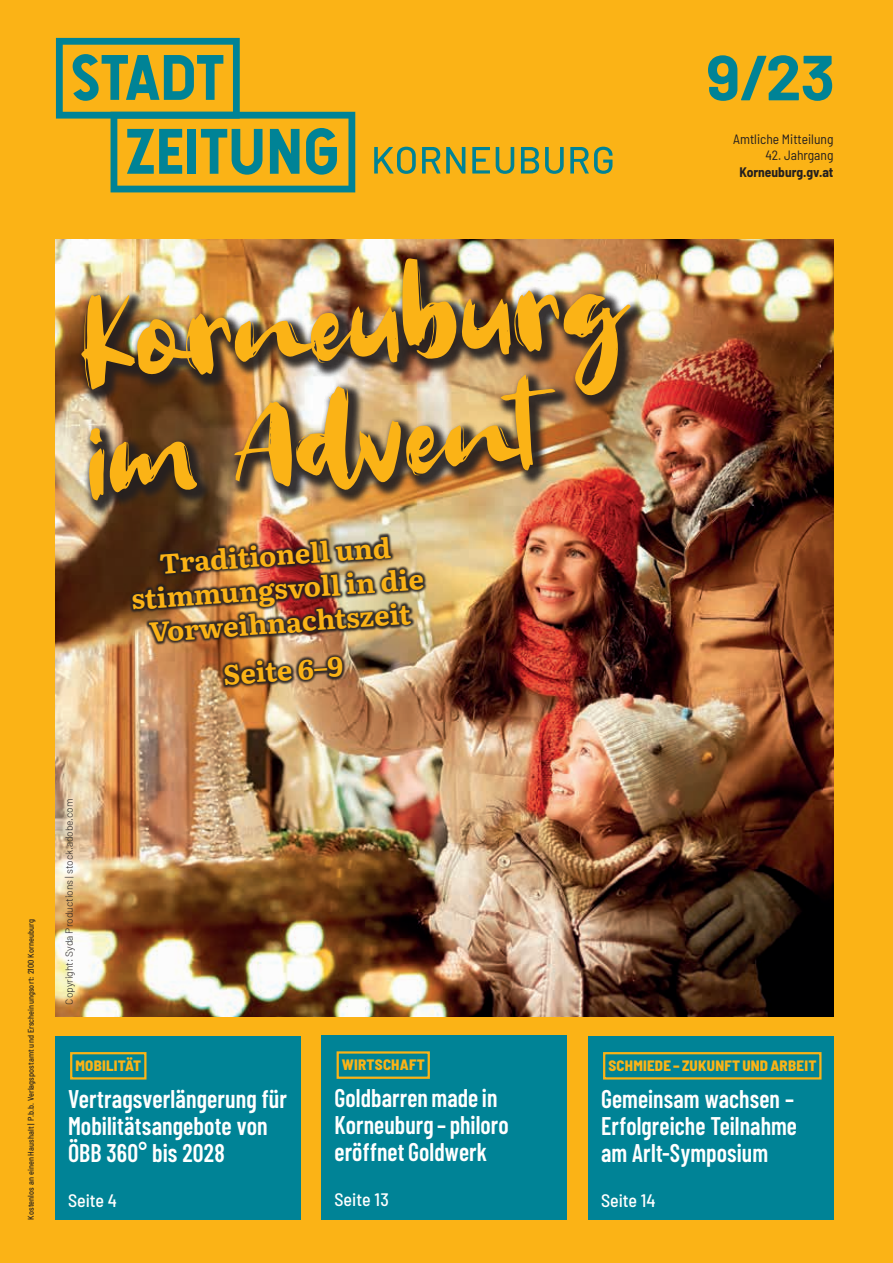
<style>
.page{position:relative;width:893px;height:1263px;background:#fbb316}
.page>*{position:absolute;margin:0;border:0;box-sizing:border-box;transform-origin:0 0}
.t1{font:113.4px/118.9px "Welcome";color:#fbb316}
.t2{font:700 63.6px "Barlow";color:#008396}
.t3{font:27.45px/33.8px "Literata";color:#fbb316;text-align:center}
.t4{font:600 25.5px/27px "Barlow Condensed";letter-spacing:.005em;color:#fff;scale:.93 1}
.t5{font:600 25.5px/27px "Barlow Condensed";letter-spacing:.005em;color:#fff;scale:.94 1}
.t6{font:500 semi-condensed 18px "Barlow";color:#fff}
.t7{font:800 semi-condensed 15px "Barlow";letter-spacing:.015em;color:#fbb316}
.t8{font:semi-condensed 13.5px "Barlow";color:#231f20}
.t9{font:700 semi-condensed 13.5px "Barlow";color:#231f20}
.t10{font:300 10.2px "Barlow";color:#231f20}
.t11{font:500 semi-condensed 8.25px "Barlow";letter-spacing:.01em;color:#231f20}
</style>
<div class="page">
<div style="left:322px;top:1035px;width:245px;height:185px;background:#008396"></div>
<div style="left:337px;top:1051px;width:93px;height:28px;border:2px solid #fbb316"></div>
<div style="left:588px;top:1036px;width:246px;height:184px;background:#008396"></div>
<div style="left:603px;top:1052px;width:218px;height:27px;border:2px solid #fbb316"></div>
<div style="left:55px;top:1036px;width:245px;height:184px;background:#008396"></div>
<div style="left:70px;top:1052px;width:77px;height:27px;border:2px solid #fbb316"></div>
<svg style="left:56px;top:38px;width:299px;height:154px"></svg>
<svg style="left:374px;top:147px;width:42px;height:27px"></svg>
<svg style="left:422px;top:147px;width:18px;height:27px"></svg>
<svg style="left:446px;top:147px;width:19px;height:27px"></svg>
<svg style="left:472px;top:147px;width:18px;height:27px"></svg>
<svg style="left:496px;top:147px;width:18px;height:27px"></svg>
<svg style="left:521px;top:147px;width:18px;height:27px"></svg>
<svg style="left:545px;top:147px;width:19px;height:27px"></svg>
<svg style="left:570px;top:147px;width:42px;height:27px"></svg>
<img style="left:56px;top:240px;width:777px;height:776px">
<div style="left:129px;top:532px;width:298px;height:157px;background:#231f20;opacity:.9"></div>
<div style="left:76px;top:253px;width:571px;height:263px;background:#231f20;opacity:.91"></div>
<h1 class="t1" style="left:77px;top:292px;width:549px;rotate:-4deg">Korneuburg im Advent</h1>
<p class="t3" style="left:128px;top:547px;width:294px;rotate:-4deg">Traditionell und stimmungsvoll in die<br>Vorweihnachtszeit</p>
<p class="t3" style="left:222px;top:656px;width:121px;rotate:-4deg">Seite 6–9</p>
<h2 class="t2" style="left:706px;top:30px;width:130px">9/23</h2>
<p class="t8" style="left:733px;top:129px;width:102px">Amtliche Mitteilung</p>
<p class="t8" style="left:765px;top:145px;width:70px">42. Jahrgang</p>
<p class="t9" style="left:739px;top:162px;width:96px">Korneuburg.gv.at</p>
<p class="t11" style="left:25px;top:1220px;width:302px;rotate:-90deg">Kostenlos an einen Haushalt | P.b.b. Verlagspostamt und Erscheinungsort: 2100 Korneuburg</p>
<p class="t10" style="left:62px;top:1005px;width:207px;rotate:-90deg">Copyright: Syda Productions | stock.adobe.com</p>
<p class="t7" style="left:75px;top:1055px;width:67px">MOBILITÄT</p>
<p class="t5" style="left:68px;top:1084px;width:234px">Vertragsverlängerung für<br>Mobilitätsangebote von<br>ÖBB 360° bis 2028</p>
<p class="t6" style="left:68px;top:1187px;width:50px">Seite 4</p>
<p class="t7" style="left:342px;top:1054px;width:84px">WIRTSCHAFT</p>
<p class="t4" style="left:334px;top:1083px;width:189px">Goldbarren made in<br>Korneuburg – philoro eröffnet Goldwerk</p>
<p class="t6" style="left:334px;top:1186px;width:56px">Seite 13</p>
<p class="t7" style="left:608px;top:1055px;width:209px">SCHMIEDE – ZUKUNFT UND ARBEIT</p>
<p class="t4" style="left:601px;top:1084px;width:212px">Gemeinsam wachsen –<br>Erfolgreiche Teilnahme am Arlt-Symposium</p>
<p class="t6" style="left:601px;top:1187px;width:56px">Seite 14</p>
</div>
